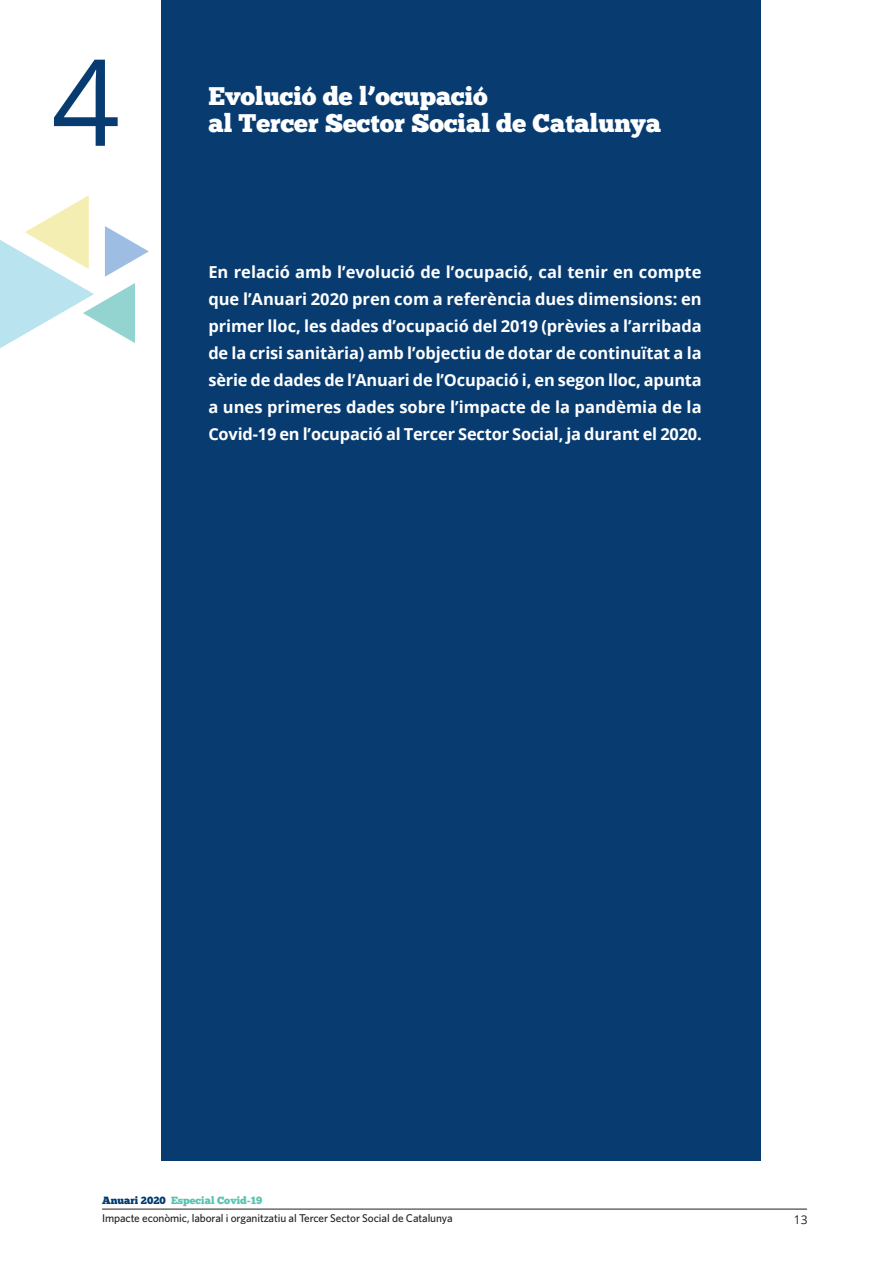
<style>
.page{position:relative;width:893px;height:1263px;background:#fff}
.page>*{position:absolute;margin:0;border:0;box-sizing:border-box;transform-origin:0 0}
.destacat{font:120px "Open Sans";color:#083c71}
.TÍTOL_GRAN{font:25.5px/27px "Chunk Five";color:#fff}
.INTRO{font:700 16.5px/27px "Open Sans";letter-spacing:-.01em;color:#fff;text-align:justify}
.t1{font:12px "Open Sans";color:#231f20}
.t2{font:500 11.25px "Whitney HTF";letter-spacing:-.01em;color:#231f20}
.t3{font:10.5px "Chunk Five";color:#5cc3b1}
.s1{color:#003b70}
</style>
<div class="page">
<hr style="left:102px;top:1209px;width:705px;height:1px;background:#231f20">
<div style="left:162px;top:0;width:599px;height:1161px;background:#083c71"></div>
<svg style="left:0;top:195px;width:149px;height:153px"></svg>
<p class="destacat" style="left:51px;top:20px;width:70px">4</p>
<p class="TÍTOL_GRAN" style="left:208px;top:83px;width:454px">Evolució de l’ocupació<br>al Tercer Sector Social de Catalunya</p>
<p class="INTRO" style="left:208px;top:258px;width:495px">En relació amb l’evolució de l’ocupació, cal tenir en compte que l’Anuari 2020 pren com a referència dues dimensions: en primer lloc, les dades d’ocupació del 2019 (prèvies a l’arribada de la crisi sanitària) amb l’objectiu de dotar de continuïtat a la sèrie de dades de l’Anuari de l’Ocupació i, en segon lloc, apunta a unes primeres dades sobre l’impacte de la pandèmia de la Covid-19 en l’ocupació al Tercer Sector Social, ja durant el 2020.</p>
<p class="t3" style="left:102px;top:1194px;width:162px"><span class="s1">Anuari 2020</span> Especial Covid-19</p>
<p class="t2" style="left:102px;top:1211px;width:352px">Impacte econòmic, laboral i organitzatiu al Tercer Sector Social de Catalunya</p>
<p class="t1" style="left:794px;top:1211px;width:15px">13</p>
</div>
